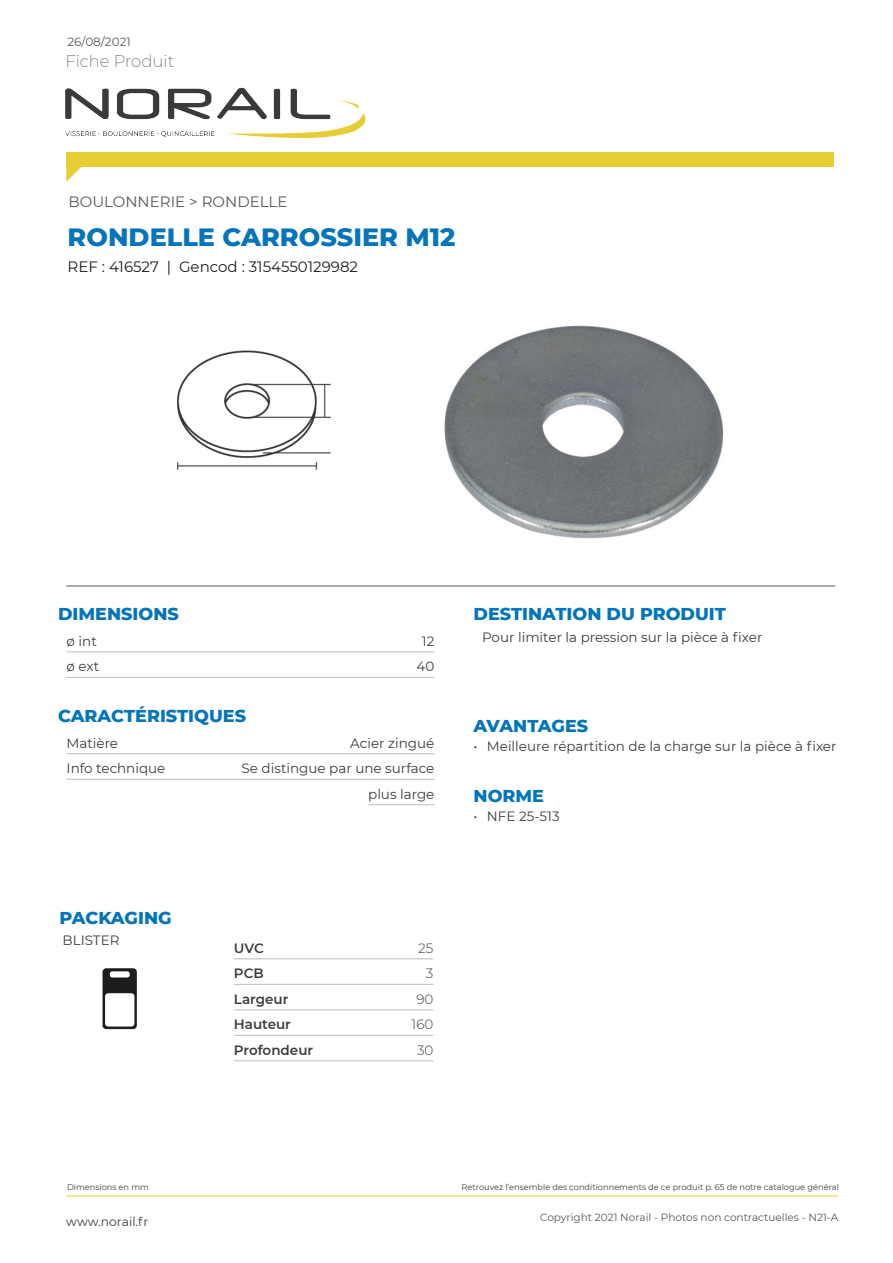
<style>
.page{position:relative;width:893px;height:1263px;background:#fff}
.page>*{position:absolute;margin:0;border:0;box-sizing:border-box;transform-origin:0 0}
.t1{font:800 25.5px "Montserrat";color:#0674ba}
.t2{font:800 17.55px "Montserrat";color:#0475ba}
.t3{font:800 17.55px "Montserrat";color:#0674ba}
.t4{font:200 16.5px "Montserrat";color:#575756}
.t5{font:15px "Montserrat";color:#1d1d1b}
.t6{font:15px "Montserrat";color:#575756}
.t7{font:13.5px/25.5px "Montserrat";color:#3d3d3c;text-align:right}
.t8{font:600 13.5px "Montserrat";color:#3d3d3c}
.t9{font:300 13.5px "Montserrat";color:#3d3d3c}
.t10{font:12.3px "Montserrat";color:#3d3d3c}
.t11{font:12px "Montserrat";color:#575756}
.t12{font:10.5px "Montserrat";color:#575756}
.t13{font:8.25px "Montserrat";color:#3d3d3c}
</style>
<div class="page">
<div style="left:66px;top:152px;width:767px;height:15px;background:#e7ce35"></div>
<svg style="left:66px;top:167px;width:15px;height:15px"></svg>
<img style="left:65px;top:87px;width:301px;height:51px">
<hr style="left:66px;top:586px;width:769px;height:1px;background:#575756">
<hr style="left:66px;top:1196px;width:772px;height:1px;background:#e7ce35">
<hr style="left:67px;top:651px;width:367px;height:1px;background:#bdbdbc">
<hr style="left:67px;top:677px;width:367px;height:1px;background:#bdbdbc">
<hr style="left:67px;top:753px;width:367px;height:1px;background:#bdbdbc">
<hr style="left:67px;top:779px;width:367px;height:1px;background:#bdbdbc">
<hr style="left:368px;top:804px;width:66px;height:1px;background:#bdbdbc">
<hr style="left:234px;top:958px;width:199px;height:1px;background:#bdbdbc">
<hr style="left:234px;top:984px;width:199px;height:1px;background:#bdbdbc">
<hr style="left:234px;top:1009px;width:199px;height:1px;background:#bdbdbc">
<hr style="left:234px;top:1035px;width:199px;height:1px;background:#bdbdbc">
<hr style="left:234px;top:1060px;width:199px;height:1px;background:#bdbdbc">
<svg style="left:103px;top:968px;width:34px;height:61px"></svg>
<img style="left:445px;top:326px;width:279px;height:213px">
<img style="left:177px;top:350px;width:154px;height:120px">
<p class="t11" style="left:67px;top:33px;width:65px">26/08/2021</p>
<p class="t4" style="left:65px;top:50px;width:110px">Fiche Produit</p>
<p class="t6" style="left:68px;top:192px;width:221px">BOULONNERIE &gt; RONDELLE</p>
<p class="t1" style="left:68px;top:219px;width:389px">RONDELLE CARROSSIER M12</p>
<p class="t5" style="left:68px;top:256px;width:292px">REF : 416527 | Gencod : 3154550129982</p>
<p class="t3" style="left:58px;top:601px;width:122px">DIMENSIONS</p>
<p class="t7" style="left:67px;top:628px;width:32px">ø int</p>
<p class="t7" style="left:422px;top:628px;width:14px">12</p>
<p class="t7" style="left:67px;top:653px;width:34px">ø ext</p>
<p class="t7" style="left:417px;top:653px;width:19px">40</p>
<p class="t2" style="left:58px;top:703px;width:189px">CARACTÉRISTIQUES</p>
<p class="t7" style="left:67px;top:730px;width:53px">Matière</p>
<p class="t7" style="left:350px;top:730px;width:86px">Acier zingué</p>
<p class="t7" style="left:67px;top:755px;width:100px">Info technique</p>
<p class="t7" style="left:242px;top:755px;width:194px">Se distingue par une surface plus large</p>
<p class="t2" style="left:60px;top:904px;width:114px">PACKAGING</p>
<p class="t7" style="left:63px;top:926px;width:58px">BLISTER</p>
<p class="t8" style="left:234px;top:938px;width:32px">UVC</p>
<p class="t9" style="left:418px;top:939px;width:17px">25</p>
<p class="t8" style="left:234px;top:964px;width:31px">PCB</p>
<p class="t9" style="left:426px;top:964px;width:9px">3</p>
<p class="t8" style="left:234px;top:989px;width:56px">Largeur</p>
<p class="t9" style="left:416px;top:990px;width:19px">90</p>
<p class="t8" style="left:234px;top:1015px;width:59px">Hauteur</p>
<p class="t9" style="left:412px;top:1015px;width:23px">160</p>
<p class="t8" style="left:234px;top:1040px;width:81px">Profondeur</p>
<p class="t9" style="left:417px;top:1041px;width:18px">30</p>
<p class="t2" style="left:474px;top:601px;width:254px">DESTINATION DU PRODUIT</p>
<p class="t7" style="left:482px;top:624px;width:282px">Pour limiter la pression sur la pièce à fixer</p>
<p class="t2" style="left:474px;top:712px;width:116px">AVANTAGES</p>
<p class="t7" style="left:474px;top:733px;width:364px">• Meilleure répartition de la charge sur la pièce à fixer</p>
<p class="t2" style="left:474px;top:783px;width:72px">NORME</p>
<p class="t7" style="left:474px;top:803px;width:88px">• NFE 25-513</p>
<p class="t13" style="left:67px;top:1182px;width:83px">Dimensions en mm</p>
<p class="t13" style="left:462px;top:1182px;width:379px">Retrouvez l’ensemble des conditionnements de ce produit p. 65 de notre catalogue général</p>
<p class="t10" style="left:66px;top:1213px;width:84px">www.norail.fr</p>
<p class="t12" style="left:540px;top:1209px;width:300px">Copyright 2021 Norail - Photos non contractuelles - N21-A</p>
</div>
